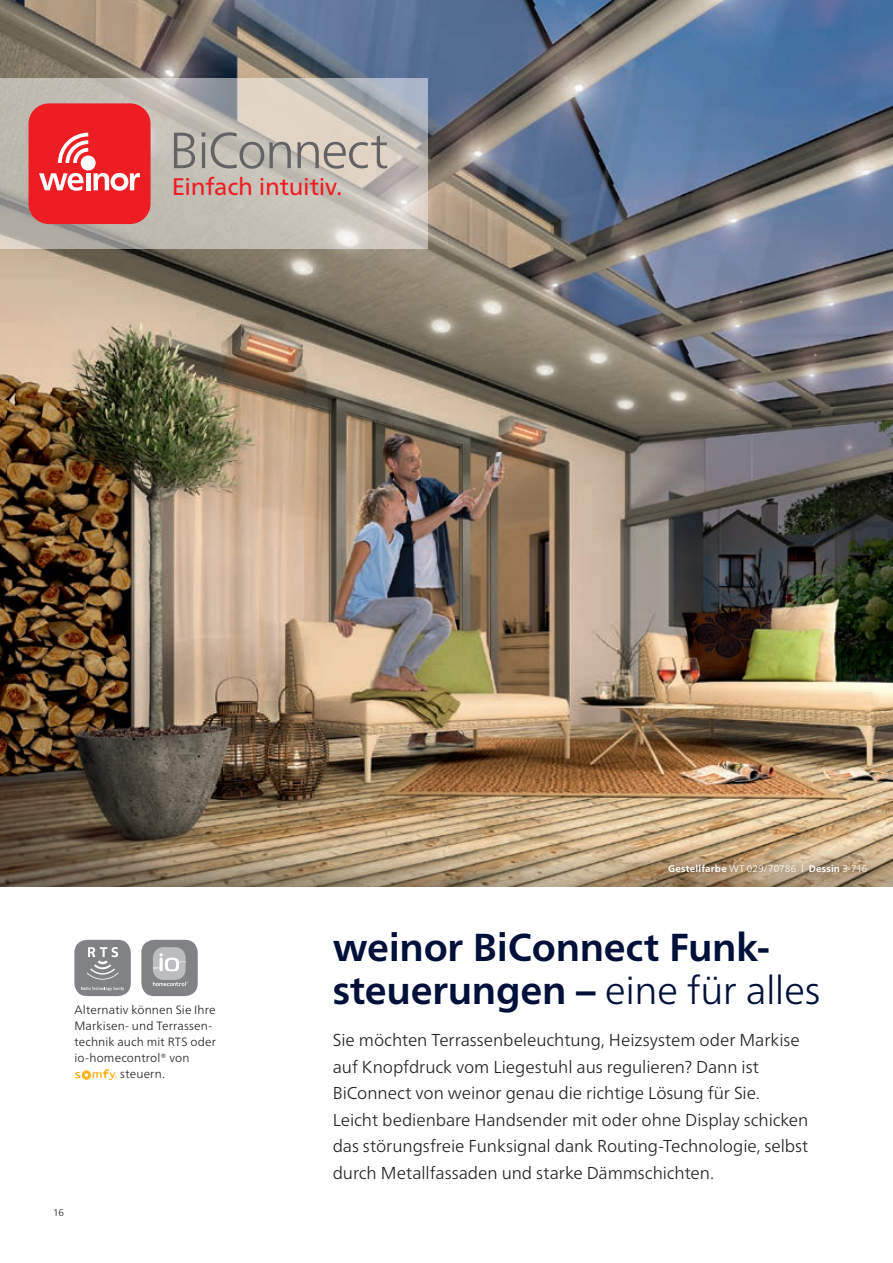
<style>
.page{position:relative;width:893px;height:1263px;background:#fff}
.page>*{position:absolute;margin:0;border:0;box-sizing:border-box;transform-origin:0 0}
._02a_Head_26pt_light{font:700 39px/42.5px "Frutiger Neue LTW1 G";letter-spacing:-.005em;color:#001039}
.t1{font:24px "Frutiger Neue LTW1 G";letter-spacing:-.01em;color:#ee1d23}
._03_Einstieg_11_5pt{font:300 17.25px/26.5px "Frutiger Neue LTW1 G";letter-spacing:-.005em;color:#231f20}
._05c_Copy_8pt_light{font:300 12px/15.9px "Frutiger Neue LTW1 G";letter-spacing:.01em;color:#231f20}
._06_Dessin_6_5p_ligh{font:700 9.75px "Frutiger Neue LTW1 G";letter-spacing:.025em;color:#fff}
.t2{font:300 9.75px "Frutiger Neue LTW1 G";color:#231f20}
.s1{font-weight:300}
</style>
<div class="page">
<img style="left:0;top:0;width:893px;height:887px">
<svg style="left:0;top:79px;width:427px;height:170px;background:#c2bdb5"></svg>
<div style="left:28px;top:103px;width:123px;height:121px;background:#ee1d23;border-radius:20px"></div>
<svg style="left:39px;top:173px;width:45px;height:18px"></svg>
<hr style="left:86px;top:173px;width:4px;height:17px;background:#fff">
<div style="left:81px;top:156px;width:15px;height:14px;background:#fff;border-radius:50%"></div>
<svg style="left:94px;top:173px;width:46px;height:18px"></svg>
<svg style="left:58px;top:133px;width:30px;height:30px"></svg>
<svg style="left:174px;top:133px;width:21px;height:35px"></svg>
<hr style="left:202px;top:142px;width:3px;height:26px;background:#636366">
<svg style="left:202px;top:132px;width:3px;height:5px"></svg>
<svg style="left:211px;top:132px;width:80px;height:37px;background:#afaaa4"></svg>
<svg style="left:297px;top:135px;width:90px;height:34px;background:#bfb5ab"></svg>
<svg style="left:75px;top:1069px;width:42px;height:11px"></svg>
<div style="left:141px;top:940px;width:57px;height:56px;background:#808285;border-radius:13px"></div>
<svg style="left:153px;top:947px;width:35px;height:39px"></svg>
<div style="left:168px;top:960px;width:8px;height:9px;background:#bcbdc0;border-radius:50%"></div>
<div style="left:74px;top:940px;width:57px;height:56px;background:#808285;border-radius:13px"></div>
<svg style="left:87px;top:947px;width:32px;height:33px"></svg>
<svg style="left:81px;top:987px;width:43px;height:4px"></svg>
<div style="left:656px;top:852px;width:224px;height:34px;background:#231f20;opacity:.96"></div>
<p class="t1" style="left:172px;top:173px;width:172px">Einfach intuitiv.</p>
<p class="_05c_Copy_8pt_light" style="left:74px;top:1002px;width:143px">Alternativ können Sie Ihre<br>Markisen- und Terrassen&shy;technik auch mit RTS oder io-homecontrol® von</p>
<p class="_05c_Copy_8pt_light" style="left:120px;top:1066px;width:46px">steuern.</p>
<p class="t2" style="left:53px;top:1207px;width:12px">16</p>
<p class="_06_Dessin_6_5p_ligh" style="left:668px;top:862px;width:201px">Gestellfarbe <span class="s1">WT 029/70786 I</span> Dessin <span class="s1">3-716</span></p>
<p class="_02a_Head_26pt_light" style="left:333px;top:926px;width:489px">weinor BiConnect Funk&shy;steuerungen – <span class="s1">eine für alles</span></p>
<p class="_03_Einstieg_11_5pt" style="left:333px;top:1027px;width:477px">Sie möchten Terrassenbeleuchtung, Heizsystem oder Markise auf Knopfdruck vom Liegestuhl aus regulieren? Dann ist BiConnect von weinor genau die richtige Lösung für Sie.<br>Leicht bedienbare Handsender mit oder ohne Display schicken das störungsfreie Funksignal dank Routing-Technologie, selbst durch Metallfassaden und starke Dämmschichten.</p>
</div>
